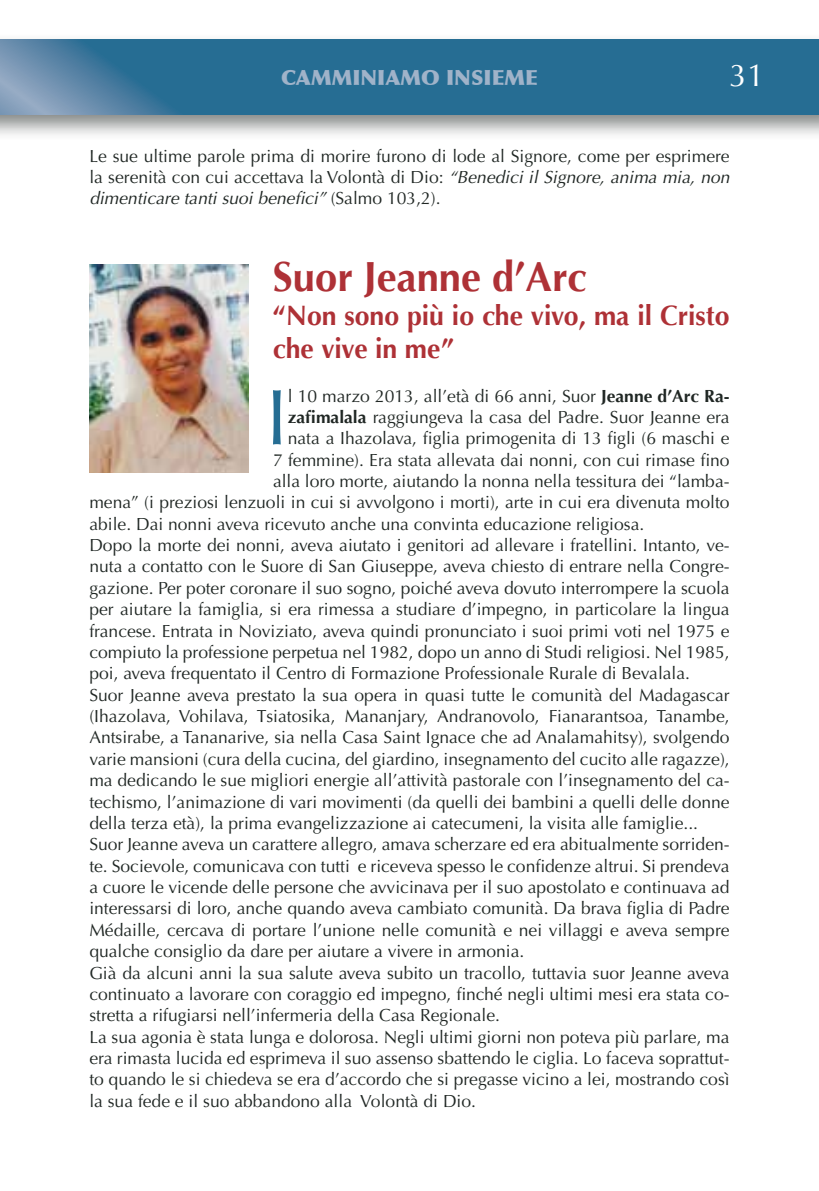
<style>
.page{position:relative;width:819px;height:1191px;background:#fff}
.page>*{position:absolute;margin:0;border:0;box-sizing:border-box;transform-origin:0 0}
.t1{font:78.75px "Optima";color:#256d93}
.t2{font:700 42px "Optima";color:#ae3136;scale:.95 1}
.t3{font:31.5px "Optima";color:#fff}
.t4{font:700 28px/33.6px "Optima";color:#ae3136;scale:.95 1}
.t5{font:900 21px "Optima";color:#a0b3c9}
.t6{font:17.5px/21.3px "Optima";color:#202724;text-align:justify}
.s1{font-style:italic}
.s2{font-weight:700}
</style>
<div class="page">
<div style="left:0;top:33px;width:819px;height:108px;background:#202724;opacity:.55"></div>
<svg style="left:0;top:40px;width:819px;height:74px;background:#2f7196"></svg>
<img style="left:89px;top:264px;width:159px;height:209px">
<p class="t5" style="left:281px;top:65px;width:258px">CAMMINIAMO INSIEME</p>
<h3 class="t3" style="left:729px;top:57px;width:37px">31</h3>
<p class="t6" style="left:89px;top:145px;width:642px">Le sue ultime parole prima di morire furono di lode al Signore, come per esprimere la serenità con cui accettava la Volontà di Dio: <span class="s1">“Benedici il Signore, anima mia, non dimenticare tanti suoi benefici”</span> (Salmo 103,2).</p>
<h2 class="t2" style="left:273px;top:252px;width:332px">Suor Jeanne d’Arc</h2>
<h3 class="t4" style="left:273px;top:299px;width:482px">“Non sono più io che vivo, ma il Cristo che vive in me”</h3>
<h1 class="t1" style="left:266px;top:372px;width:23px">I</h1>
<p class="t6" style="left:288px;top:386px;width:443px">l 10 marzo 2013, all’età di 66 anni, Suor <span class="s2">Jeanne d’Arc Ra-</span></p>
<p class="t6" style="left:288px;top:407px;width:443px"><span class="s2">zafimalala</span> raggiungeva la casa del Padre. Suor Jeanne era</p>
<p class="t6" style="left:288px;top:428px;width:443px">nata a Ihazolava, figlia primogenita di 13 figli (6 maschi e</p>
<p class="t6" style="left:273px;top:449px;width:458px">7 femmine). Era stata allevata dai nonni, con cui rimase fino</p>
<p class="t6" style="left:273px;top:470px;width:458px">alla loro morte, aiutando la nonna nella tessitura dei “lamba-</p>
<p class="t6" style="left:89px;top:492px;width:641px">mena” (i preziosi lenzuoli in cui si avvolgono i morti), arte in cui era divenuta molto</p>
<p class="t6" style="left:89px;top:513px;width:556px">abile. Dai nonni aveva ricevuto anche una convinta educazione religiosa.</p>
<p class="t6" style="left:89px;top:534px;width:641px">Dopo la morte dei nonni, aveva aiutato i genitori ad allevare i fratellini. Intanto, ve-</p>
<p class="t6" style="left:89px;top:556px;width:641px">nuta a contatto con le Suore di San Giuseppe, aveva chiesto di entrare nella Congre-</p>
<p class="t6" style="left:89px;top:577px;width:641px">gazione. Per poter coronare il suo sogno, poiché aveva dovuto interrompere la scuola</p>
<p class="t6" style="left:89px;top:599px;width:641px">per aiutare la famiglia, si era rimessa a studiare d’impegno, in particolare la lingua</p>
<p class="t6" style="left:89px;top:620px;width:641px">francese. Entrata in Noviziato, aveva quindi pronunciato i suoi primi voti nel 1975 e</p>
<p class="t6" style="left:89px;top:641px;width:641px">compiuto la professione perpetua nel 1982, dopo un anno di Studi religiosi. Nel 1985,</p>
<p class="t6" style="left:89px;top:663px;width:602px">poi, aveva frequentato il Centro di Formazione Professionale Rurale di Bevalala.</p>
<p class="t6" style="left:89px;top:684px;width:641px">Suor Jeanne aveva prestato la sua opera in quasi tutte le comunità del Madagascar</p>
<p class="t6" style="left:89px;top:705px;width:641px">(Ihazolava, Vohilava, Tsiatosika, Mananjary, Andranovolo, Fianarantsoa, Tanambe,</p>
<p class="t6" style="left:89px;top:727px;width:641px">Antsirabe, a Tananarive, sia nella Casa Saint Ignace che ad Analamahitsy), svolgendo</p>
<p class="t6" style="left:89px;top:748px;width:641px">varie mansioni (cura della cucina, del giardino, insegnamento del cucito alle ragazze),</p>
<p class="t6" style="left:89px;top:770px;width:641px">ma dedicando le sue migliori energie all’attività pastorale con l’insegnamento del ca-</p>
<p class="t6" style="left:89px;top:791px;width:641px">techismo, l’animazione di vari movimenti (da quelli dei bambini a quelli delle donne</p>
<p class="t6" style="left:89px;top:812px;width:610px">della terza età), la prima evangelizzazione ai catecumeni, la visita alle famiglie...</p>
<p class="t6" style="left:89px;top:834px;width:641px">Suor Jeanne aveva un carattere allegro, amava scherzare ed era abitualmente sorriden-</p>
<p class="t6" style="left:89px;top:855px;width:641px">te. Socievole, comunicava con tutti e riceveva spesso le confidenze altrui. Si prendeva</p>
<p class="t6" style="left:89px;top:876px;width:641px">a cuore le vicende delle persone che avvicinava per il suo apostolato e continuava ad</p>
<p class="t6" style="left:89px;top:898px;width:641px">interessarsi di loro, anche quando aveva cambiato comunità. Da brava figlia di Padre</p>
<p class="t6" style="left:89px;top:919px;width:641px">Médaille, cercava di portare l’unione nelle comunità e nei villaggi e aveva sempre</p>
<p class="t6" style="left:89px;top:940px;width:436px">qualche consiglio da dare per aiutare a vivere in armonia.</p>
<p class="t6" style="left:89px;top:962px;width:641px">Già da alcuni anni la sua salute aveva subito un tracollo, tuttavia suor Jeanne aveva</p>
<p class="t6" style="left:89px;top:983px;width:641px">continuato a lavorare con coraggio ed impegno, finché negli ultimi mesi era stata co-</p>
<p class="t6" style="left:89px;top:1005px;width:412px">stretta a rifugiarsi nell’infermeria della Casa Regionale.</p>
<p class="t6" style="left:89px;top:1026px;width:641px">La sua agonia è stata lunga e dolorosa. Negli ultimi giorni non poteva più parlare, ma</p>
<p class="t6" style="left:89px;top:1047px;width:641px">era rimasta lucida ed esprimeva il suo assenso sbattendo le ciglia. Lo faceva soprattut-</p>
<p class="t6" style="left:89px;top:1069px;width:641px">to quando le si chiedeva se era d’accordo che si pregasse vicino a lei, mostrando così</p>
<p class="t6" style="left:89px;top:1090px;width:388px">la sua fede e il suo abbandono alla Volontà di Dio.</p>
</div>
